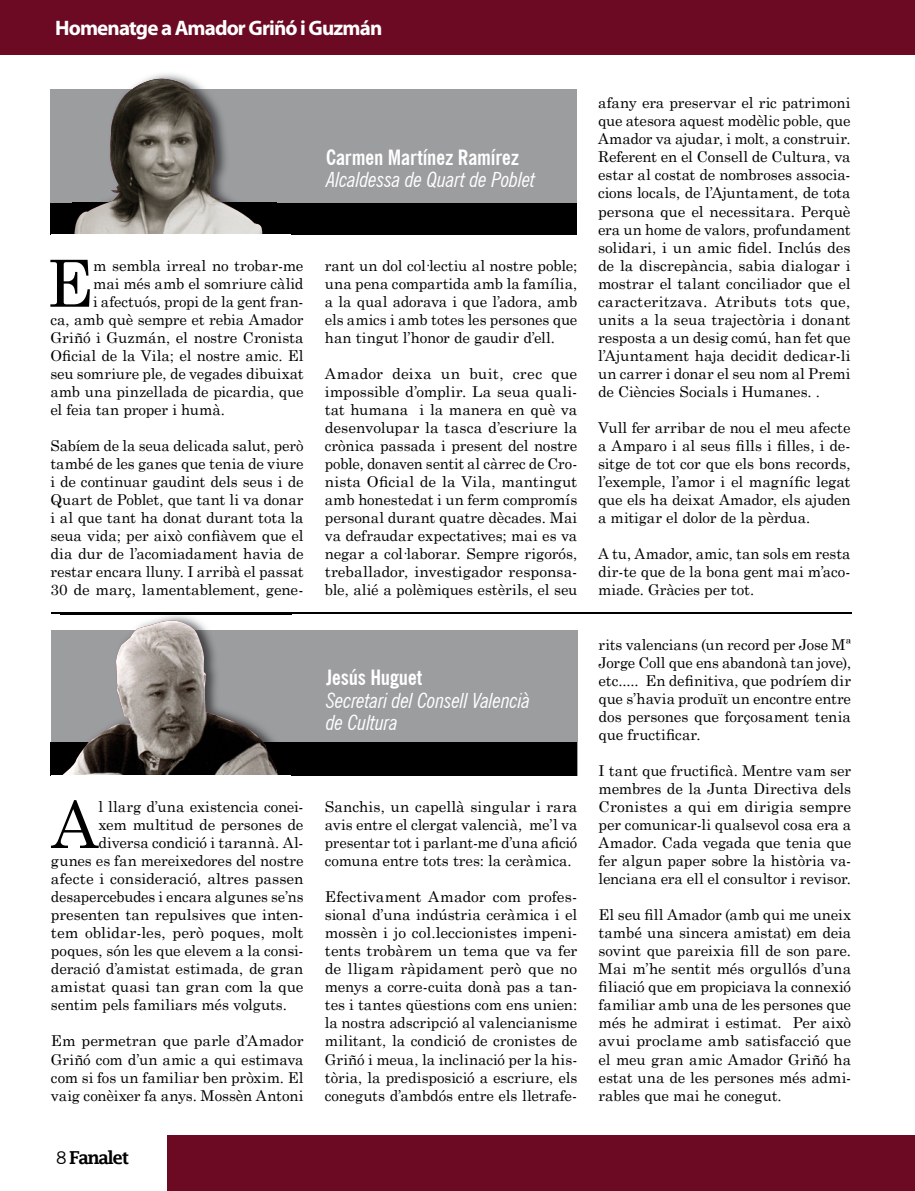
<style>
.page{position:relative;width:915px;height:1191px;background:#fff}
.page>*{position:absolute;margin:0;border:0;box-sizing:border-box;transform-origin:0 0}
.t1{font:64.95px "Century Schoolbook";color:#000}
.t2{font:italic condensed 21px/22.5px "News Gothic BT";letter-spacing:-.01em;color:#fff}
.t3{font:700 condensed 21px "News Gothic BT";letter-spacing:-.005em;color:#fff}
.t4{font:700 21px "Myriad Pro";letter-spacing:-.04em;color:#fff}
.t5{font:600 17.85px "Lucida Fax";letter-spacing:-.08em;color:#000}
.t6{font:15px/18px "Century Schoolbook";letter-spacing:-.005em;color:#000;text-align:justify}
.s1{font-family:"News Gothic BT";font-weight:400;font-size:17.4px}
</style>
<div class="page">
<div style="left:50px;top:89px;width:526px;height:144px;background:#9c9d9f"></div>
<div style="left:50px;top:202px;width:527px;height:32px;background:#000"></div>
<div style="left:51px;top:630px;width:526px;height:146px;background:#9c9d9f"></div>
<div style="left:50px;top:742px;width:527px;height:34px;background:#000"></div>
<div style="left:167px;top:1135px;width:747px;height:56px;background:#6c0a24"></div>
<div style="left:0;top:0;width:914px;height:54px;background:#6c0a24"></div>
<hr style="left:51px;top:612px;width:799px;height:2px;background:#000">
<img style="left:60px;top:614px;width:231px;height:162px">
<img style="left:61px;top:620px;width:216px;height:156px">
<img style="left:74px;top:79px;width:188px;height:155px">
<h2 class="t4" style="left:55px;top:14px;width:328px">Homenatge a Amador Griñó i Guzmán</h2>
<h1 class="t1" style="left:46px;top:229px;width:48px">E</h1>
<p class="t6" style="left:93px;top:255px;width:212px">m sembla irreal no trobar-me</p>
<p class="t6" style="left:93px;top:273px;width:212px">mai més amb el somriure càlid</p>
<p class="t6" style="left:93px;top:291px;width:212px">i afectuós, propi de la gent fran-</p>
<p class="t6" style="left:50px;top:309px;width:254px">ca, amb què sempre et rebia Amador</p>
<p class="t6" style="left:50px;top:327px;width:255px">Griñó i Guzmán, el nostre Cronista</p>
<p class="t6" style="left:50px;top:345px;width:254px">Oficial de la Vila; el nostre amic. El</p>
<p class="t6" style="left:50px;top:363px;width:254px">seu somriure ple, de vegades dibuixat</p>
<p class="t6" style="left:50px;top:381px;width:254px">amb una pinzellada de picardia, que</p>
<p class="t6" style="left:50px;top:399px;width:176px">el feia tan proper i humà.</p>
<p class="t6" style="left:50px;top:435px;width:255px">Sabíem de la seua delicada salut, però també de les ganes que tenia de viure i de continuar gaudint dels seus i de Quart de Poblet, que tant li va donar i al que tant ha donat durant tota la seua vida; per això confiàvem que el dia dur de l’acomiadament havia de restar encara lluny. I arribà el passat 30 de març, lamentablement, gene-</p>
<h1 class="t1" style="left:51px;top:770px;width:48px">A</h1>
<p class="t6" style="left:98px;top:796px;width:206px">l llarg d’una existencia conei-</p>
<p class="t6" style="left:98px;top:814px;width:207px">xem multitud de persones de</p>
<p class="t6" style="left:98px;top:832px;width:206px">diversa condició i tarannà. Al-</p>
<p class="t6" style="left:51px;top:850px;width:254px">gunes es fan mereixedores del nostre</p>
<p class="t6" style="left:51px;top:868px;width:254px">afecte i consideració, altres passen</p>
<p class="t6" style="left:51px;top:886px;width:254px">desapercebudes i encara algunes se’ns</p>
<p class="t6" style="left:51px;top:904px;width:254px">presenten tan repulsives que inten-</p>
<p class="t6" style="left:51px;top:922px;width:254px">tem oblidar-les, però poques, molt</p>
<p class="t6" style="left:51px;top:940px;width:254px">poques, són les que elevem a la consi-</p>
<p class="t6" style="left:51px;top:958px;width:254px">deració d’amistat estimada, de gran</p>
<p class="t6" style="left:51px;top:976px;width:254px">amistat quasi tan gran com la que</p>
<p class="t6" style="left:51px;top:994px;width:237px">sentim pels familiars més volguts.</p>
<p class="t6" style="left:51px;top:1030px;width:254px">Em permetran que parle d’Amador Griñó com d’un amic a qui estimava com si fos un familiar ben pròxim. El vaig conèixer fa anys. Mossèn Antoni</p>
<p class="t5" style="left:56px;top:1147px;width:75px"><span class="s1">8</span> Fanalet</p>
<h2 class="t3" style="left:326px;top:144px;width:194px">Carmen Martínez Ramírez</h2>
<h2 class="t2" style="left:326px;top:168px;width:211px">Alcaldessa de Quart de Poblet</h2>
<p class="t6" style="left:325px;top:255px;width:254px">rant un dol col·lectiu al nostre poble; una pena compartida amb la família, a la qual adorava i que l’adora, amb els amics i amb totes les persones que han tingut l’honor de gaudir d’ell.</p>
<p class="t6" style="left:325px;top:363px;width:254px">Amador deixa un buit, crec que impossible d’omplir. La seua quali&shy;tat humana i la manera en què va desenvolupar la tasca d’escriure la crònica passada i present del nostre poble, donaven sentit al càrrec de Cro&shy;nista Oficial de la Vila, mantingut amb honestedat i un ferm compromís personal durant quatre dècades. Mai va defraudar expectatives; mai es va negar a col·laborar. Sempre rigorós, treballador, investigador responsa&shy;ble, alié a polèmiques estèrils, el seu</p>
<h2 class="t3" style="left:326px;top:665px;width:98px">Jesús Huguet</h2>
<h2 class="t2" style="left:326px;top:689px;width:206px">Secretari del Consell Valencià de Cultura</h2>
<p class="t6" style="left:325px;top:796px;width:254px">Sanchis, un capellà singular i rara avis entre el clergat valencià, me’l va presentar tot i parlant-me d’una afició comuna entre tots tres: la ceràmica.</p>
<p class="t6" style="left:325px;top:886px;width:254px">Efectivament Amador com profes&shy;sional d’una indústria ceràmica i el mossèn i jo col.leccionistes impeni&shy;tents trobàrem un tema que va fer de lligam ràpidament però que no menys a corre-cuita donà pas a tan&shy;tes i tantes qüestions com ens unien: la nostra adscripció al valencianisme militant, la condició de cronistes de Griñó i meua, la inclinació per la his&shy;tòria, la predisposició a escriure, els coneguts d’ambdós entre els lletrafe-</p>
<p class="t6" style="left:598px;top:93px;width:254px">afany era preservar el ric patrimoni que atesora aquest modèlic poble, que Amador va ajudar, i molt, a construir.<br>Referent en el Consell de Cultura, va estar al costat de nombroses associa&shy;cions locals, de l’Ajuntament, de tota persona que el necessitara. Perquè era un home de valors, profundament solidari, i un amic fidel. Inclús des de la discrepància, sabia dialogar i mostrar el talant conciliador que el caracteritzava. Atributs tots que, units a la seua trajectòria i donant resposta a un desig comú, han fet que l’Ajuntament haja decidit dedicar-li un carrer i donar el seu nom al Premi de Ciències Socials i Humanes. .</p>
<p class="t6" style="left:598px;top:417px;width:254px">Vull fer arribar de nou el meu afecte a Amparo i al seus fills i filles, i de&shy;sitge de tot cor que els bons records, l’exemple, l’amor i el magnífic legat que els ha deixat Amador, els ajuden a mitigar el dolor de la pèrdua.</p>
<p class="t6" style="left:598px;top:543px;width:254px">A tu, Amador, amic, tan sols em resta dir-te que de la bona gent mai m’aco&shy;miade. Gràcies per tot.</p>
<p class="t6" style="left:598px;top:634px;width:254px">rits valencians (un record per Jose Mª Jorge Coll que ens abandonà tan jove), etc..... En definitiva, que podríem dir que s’havia produït un encontre entre dos persones que forçosament tenia que fructificar.</p>
<p class="t6" style="left:598px;top:760px;width:254px">I tant que fructificà. Mentre vam ser membres de la Junta Directiva dels Cronistes a qui em dirigia sempre per comunicar-li qualsevol cosa era a Amador. Cada vegada que tenia que fer algun paper sobre la història va&shy;lenciana era ell el consultor i revisor.</p>
<p class="t6" style="left:598px;top:904px;width:254px">El seu fill Amador (amb qui me uneix també una sincera amistat) em deia sovint que pareixia fill de son pare.<br>Mai m’he sentit més orgullós d’una filiació que em propiciava la connexió familiar amb una de les persones que més he admirat i estimat. Per això avui proclame amb satisfacció que el meu gran amic Amador Griñó ha estat una de les persones més admi&shy;rables que mai he conegut.</p>
</div>
